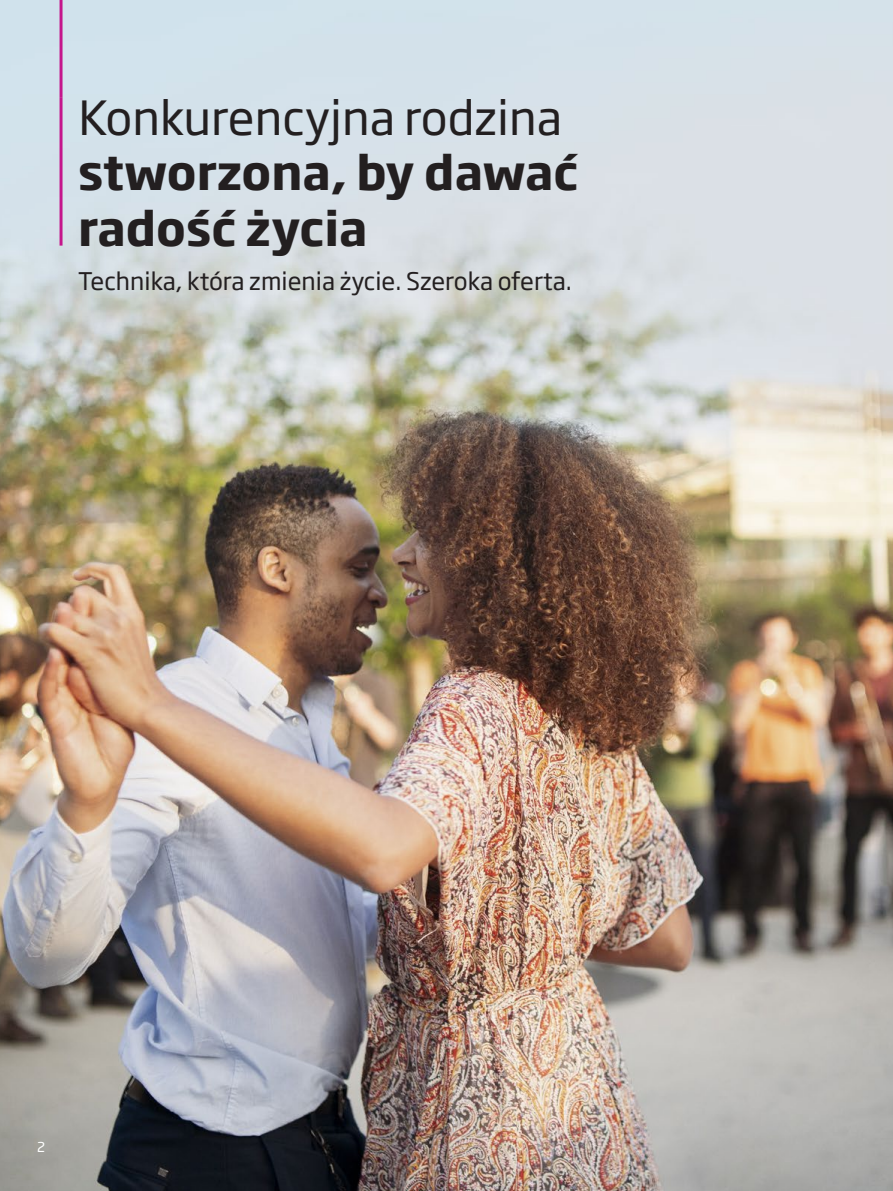
<style>
.page{position:relative;width:893px;height:1191px;background:#fff}
.page>*{position:absolute;margin:0;border:0;box-sizing:border-box;transform-origin:0 0}
.t1{font:700 46.5px/55.5px "Soho Gothic Pro";color:#231f20}
.t2{font:46.5px "Soho Gothic Pro";color:#231f20}
.t3{font:24px "Soho Gothic Pro";color:#231f20}
.t4{font:13.5px "Soho Gothic Pro";color:#fff}
</style>
<div class="page">
<img style="left:0;top:0;width:893px;height:1191px">
<hr style="left:60px;top:0;width:3px;height:98px;background:#c5168c">
<hr style="left:60px;top:98px;width:3px;height:148px;background:#c5168c">
<h1 class="t2" style="left:78px;top:81px;width:486px">Konkurencyjna rodzina</h1>
<h1 class="t1" style="left:78px;top:142px;width:502px">stworzona, by dawać radość życia</h1>
<p class="t3" style="left:78px;top:262px;width:495px">Technika, która zmienia życie. Szeroka oferta.</p>
<p class="t4" style="left:37px;top:1136px;width:9px">2</p>
</div>
